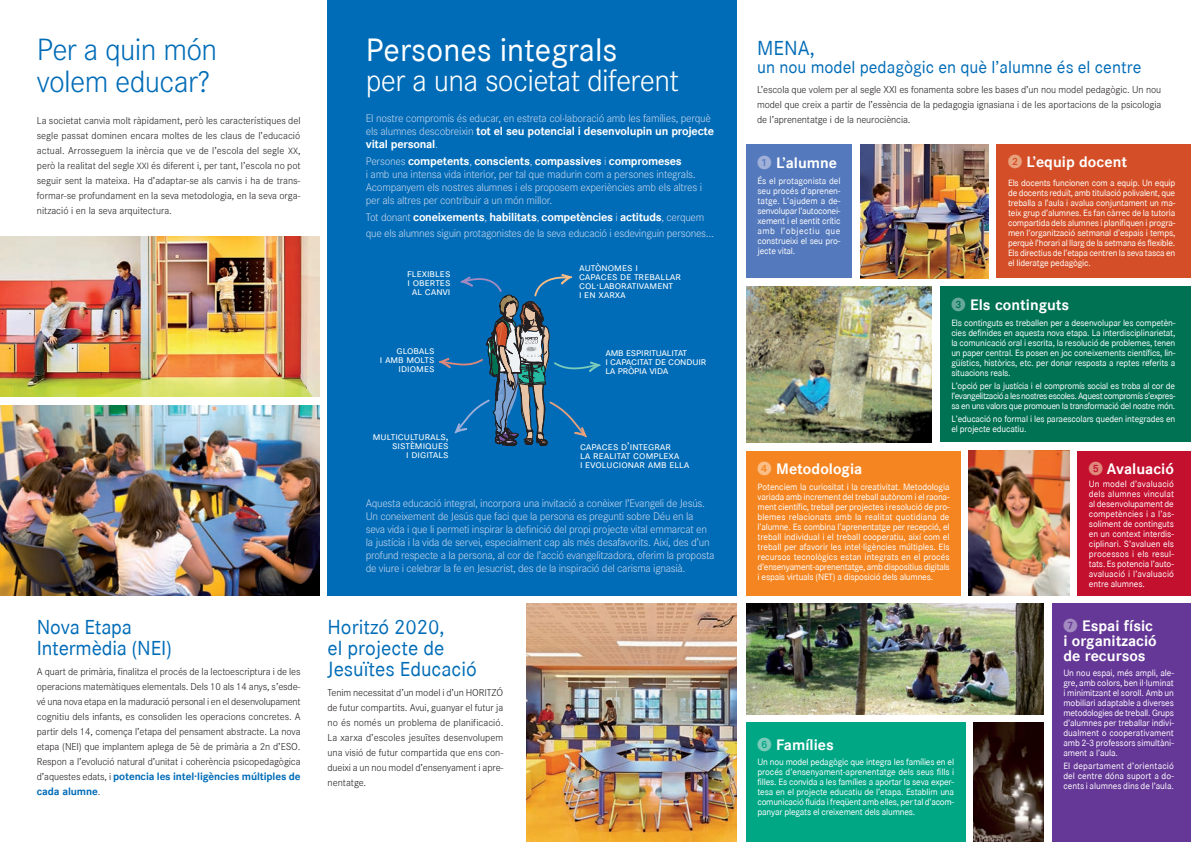
<style>
.page{position:relative;width:1191px;height:842px;background:#fff}
.page>*{position:absolute;margin:0;border:0;box-sizing:border-box;transform-origin:0 0}
.t1{font:300 32px/30px "Corporate S";letter-spacing:-.02em;color:#fff}
.t2{font:300 32px/32px "Corporate S";letter-spacing:-.02em;color:#006cb7}
.t3{font:20px/21px "Corporate SBQ";color:#006cb7}
.t4{font:17px "Corporate SBQ";color:#006cb7}
.t5{font:700 15px/15px "Corporate SBQ";color:#fff}
.t6{font:300 11.5px/13px "Corporate S";letter-spacing:-.025em;color:#c6d4ec}
.t7{font:10.8px/9px "Corporate S Expert BQ";letter-spacing:-.01em;color:#fff}
.t8{font:10.8px "Corporate S Expert BQ";letter-spacing:-.03em;color:#fff}
.t9{font:300 10.5px/15px "Corporate S";letter-spacing:-.01em;color:#231f20;text-align:justify}
.t10{font:9px/10px "Corporate SBQ";letter-spacing:-.02em;color:#fff;text-align:justify}
.s1{font-family:"Corporate S Light SC900";font-weight:400;font-size:9.4px}
.s2{font-family:"Corporate SBQ";font-weight:700;color:#006cb7}
.s3{font-family:"Corporate SBQ";font-weight:400}
.s4{font-family:"Corporate SBQ";font-weight:700;color:#fff}
.s5{font-family:"European Pi One";font-weight:400;font-size:14px;color:#a1b0d9}
.s6{font-family:"European Pi One";font-weight:400;font-size:14px;color:#e7a17d}
.s7{font-family:"European Pi One";font-weight:400;font-size:14px;color:#66a998}
.s8{font-family:"European Pi One";font-weight:400;font-size:14px;color:#fbbe86}
.s9{font-family:"European Pi One";font-weight:400;font-size:14px;color:#7bcbba}
.s10{font-family:"European Pi One";font-weight:400;font-size:14px;color:#df887c}
.s11{font-family:"European Pi One";font-weight:400;font-size:14px;color:#a38bc1}
</style>
<div class="page">
<div style="left:327px;top:0;width:410px;height:595px;background:#006cb7"></div>
<div style="left:746px;top:145px;width:106px;height:133px;background:#5479bd"></div>
<img style="left:860px;top:145px;width:128px;height:133px">
<img style="left:746px;top:286px;width:185px;height:156px">
<div style="left:996px;top:145px;width:195px;height:133px;background:#d44f27"></div>
<div style="left:746px;top:451px;width:215px;height:144px;background:#f58520"></div>
<div style="left:1077px;top:451px;width:114px;height:144px;background:#c3102f"></div>
<img style="left:969px;top:451px;width:100px;height:144px">
<img style="left:973px;top:723px;width:70px;height:119px">
<div style="left:746px;top:723px;width:219px;height:119px;background:#00a785"></div>
<div style="left:1052px;top:604px;width:139px;height:238px;background:#653796"></div>
<img style="left:0;top:405px;width:319px;height:190px">
<img style="left:0;top:237px;width:319px;height:160px">
<div style="left:940px;top:286px;width:251px;height:156px;background:#007254"></div>
<img style="left:526px;top:604px;width:211px;height:238px">
<img style="left:746px;top:604px;width:297px;height:110px">
<svg style="left:439px;top:274px;width:162px;height:172px"></svg>
<p class="t2" style="left:37px;top:32px;width:182px">Per a quin món volem educar?</p>
<p class="t9" style="left:37px;top:112px;width:265px">La societat canvia molt ràpidament, però les característiques del segle passat dominen encara moltes de les claus de l’educació actual. Arrosseguem la inèrcia que ve de l’escola del segle <span class="s1">XX</span>, però la realitat del segle <span class="s1">XXI</span> és diferent i, per tant, l’escola no pot seguir sent la mateixa. Ha d’adaptar-se als canvis i ha de trans&shy;formar-se profundament en la seva metodologia, en la seva orga&shy;nització i en la seva arquitectura.</p>
<p class="t3" style="left:37px;top:616px;width:137px">Nova Etapa<br>Intermèdia (NEI)</p>
<p class="t9" style="left:37px;top:664px;width:265px">A quart de primària, finalitza el procés de la lectoescriptura i de les operacions matemàtiques elementals. Dels 10 als 14 anys, s’esde&shy;vé una nova etapa en la maduració personal i en el desenvolupament cognitiu dels infants, es consoliden les operacions concretes. A partir dels 14, comença l’etapa del pensament abstracte. La nova etapa (NEI) que implantem aplega de 5è de primària a 2n d’ESO.<br>Respon a l’evolució natural d’unitat i coherència psicopedagògica d’aquestes edats, i <span class="s2">potencia les intel·ligències múltiples de cada alumne</span>.</p>
<p class="t1" style="left:366px;top:34px;width:315px"><span class="s3">Persones integrals<br></span>per a una societat diferent</p>
<p class="t6" style="left:366px;top:111px;width:350px">El nostre compromís és educar, en estreta col·laboració amb les famílies, perquè els alumnes descobreixin <span class="s4">tot el seu potencial i desenvolupin un projecte vital personal</span>.</p>
<p class="t6" style="left:366px;top:155px;width:338px">Persones <span class="s4">competents</span>, <span class="s4">conscients</span>, <span class="s4">compassives</span> i <span class="s4">compromeses<br></span>i amb una intensa vida interior, per tal que madurin com a persones integrals.<br>Acompanyem els nostres alumnes i els proposem experiències amb els altres i per als altres per contribuir a un món millor.</p>
<p class="t6" style="left:366px;top:209px;width:350px;line-height:16px">Tot donant <span class="s4">coneixements</span>, <span class="s4">habilitats</span>, <span class="s4">competències</span> i <span class="s4">actituds</span>, cerquem que els alumnes siguin protagonistes de la seva educació i esdevinguin persones...</p>
<p class="t7" style="left:407px;top:269px;width:45px;text-align:center">flexibles i obertes al canvi</p>
<p class="t7" style="left:396px;top:346px;width:40px">globals</p>
<p class="t7" style="left:380px;top:355px;width:56px">i amb molts</p>
<p class="t7" style="left:398px;top:364px;width:38px">idiomes</p>
<p class="t7" style="left:373px;top:432px;width:77px;text-align:right">multiculturals, sistèmiques<br>i digitals</p>
<p class="t7" style="left:579px;top:263px;width:104px">autònomes i<br>capaces de treballar col·laborativament<br>i en xarxa</p>
<p class="t8" style="left:605px;top:346px;width:83px">amb espiritualitat</p>
<p class="t7" style="left:605px;top:357px;width:102px">i capacitat de conduir</p>
<p class="t8" style="left:605px;top:364px;width:65px">la pròpia vida</p>
<p class="t7" style="left:580px;top:442px;width:101px">capaces d’integrar la realitat complexa</p>
<p class="t7" style="left:580px;top:460px;width:111px">i evolucionar amb ella</p>
<p class="t6" style="left:366px;top:496px;width:350px">Aquesta educació integral, incorpora una invitació a conèixer l’Evangeli de Jesús.<br>Un coneixement de Jesús que faci que la persona es pregunti sobre Déu en la seva vida i que li permeti inspirar la definició del propi projecte vital emmarcat en la justícia i la vida de servei, especialment cap als més desafavorits. Així, des d’un profund respecte a la persona, al cor de l’acció evangelitzadora, oferim la proposta de viure i celebrar la fe en Jesucrist, des de la inspiració del carisma ignasià.</p>
<p class="t3" style="left:327px;top:616px;width:151px">Horitzó 2020,<br>el projecte de<br>Jesuïtes Educació</p>
<p class="t9" style="left:327px;top:685px;width:177px">Tenim necessitat d’un model i d’un HORITZÓ de futur compartits. Avui, guanyar el futur ja no és només un problema de planificació.<br>La xarxa d’escoles jesuïtes desenvolupem una visió de futur compartida que ens con&shy;dueixi a un nou model d’ensenyament i apre&shy;nentatge.</p>
<p class="t3" style="left:757px;top:37px;width:59px">MENA,</p>
<p class="t4" style="left:757px;top:57px;width:386px">un nou model pedagògic en què l’alumne és el centre</p>
<p class="t9" style="left:757px;top:82px;width:405px">L’escola que volem per al segle XXI es fonamenta sobre les bases d’un nou model pedagògic. Un nou model que creix a partir de l’essència de la pedagogia ignasiana i de les aportacions de la psicologia de l’aprenentatge i de la neurociència.</p>
<p class="t5" style="left:757px;top:156px;width:81px"><span class="s5">1</span> L’alumne</p>
<p class="t10" style="left:757px;top:176px;width:84px">És el protagonista del seu procés d’aprenen&shy;tatge. L’ajudem a de&shy;senvolupar l’autoconei&shy;xement i el sentit crític amb l’objectiu que construeixi el seu pro&shy;jecte vital.</p>
<p class="t5" style="left:1008px;top:155px;width:120px"><span class="s6">2</span> L’equip docent</p>
<p class="t10" style="left:1008px;top:178px;width:169px">Els docents funcionen com a equip. Un equip de docents reduït, amb titulació polivalent, que treballa a l’aula i avalua conjuntament un ma&shy;teix grup d’alumnes. Es fan càrrec de la tutoria compartida dels alumnes i planifiquen i progra&shy;men l’organització setmanal d’espais i temps, perquè l’horari al llarg de la setmana és flexible.<br>Els directius de l’etapa centren la seva tasca en el lideratge pedagògic.</p>
<p class="t5" style="left:951px;top:298px;width:119px"><span class="s7">3</span> Els continguts</p>
<p class="t10" style="left:951px;top:318px;width:225px">Els continguts es treballen per a desenvolupar les competèn&shy;cies definides en aquesta nova etapa. La interdisciplinarietat, la comunicació oral i escrita, la resolució de problemes, tenen un paper central. Es posen en joc coneixements científics, lin&shy;güístics, històrics, etc. per donar resposta a reptes referits a situacions reals.</p>
<p class="t10" style="left:951px;top:381px;width:225px">L’opció per la justícia i el compromís social es troba al cor de l’evangelització a les nostres escoles. Aquest compromís s’expres&shy;sa en uns valors que promouen la transformació del nostre món.</p>
<p class="t10" style="left:951px;top:413px;width:225px">L’educació no formal i les paraescolars queden integrades en el projecte educatiu.</p>
<p class="t5" style="left:757px;top:462px;width:106px"><span class="s8">4</span> Metodologia</p>
<p class="t10" style="left:757px;top:482px;width:194px">Potenciem la curiositat i la creativitat. Metodologia variada amb increment del treball autònom i el raona&shy;ment científic, treball per projectes i resolució de pro&shy;blemes relacionats amb la realitat quotidiana de l’alumne. Es combina l’aprenentatge per recepció, el treball individual i el treball cooperatiu, així com el treball per afavorir les intel·ligències múltiples. Els recursos tecnològics estan integrats en el procés d’ensenyament-aprenentatge, amb dispositius digitals i espais virtuals (NET) a disposició dels alumnes.</p>
<p class="t5" style="left:757px;top:737px;width:78px"><span class="s9">6</span> Famílies</p>
<p class="t10" style="left:757px;top:757px;width:198px">Un nou model pedagògic que integra les famílies en el procés d’ensenyament-aprenentatge dels seus fills i filles. Es convida a les famílies a aportar la seva exper&shy;tesa en el projecte educatiu de l’etapa. Establim una comunicació fluida i freqüent amb elles, per tal d’acom&shy;panyar plegats el creixement dels alumnes.</p>
<p class="t5" style="left:1089px;top:462px;width:87px"><span class="s10">5</span> Avaluació</p>
<p class="t10" style="left:1089px;top:479px;width:87px">Un model d’avaluació dels alumnes vinculat al desenvolupament de competències i a l’as&shy;soliment de continguts en un context interdis&shy;ciplinari. S’avaluen els processos i els resul&shy;tats. Es potencia l’auto&shy;avaluació i l’avaluació entre alumnes.</p>
<p class="t5" style="left:1063px;top:618px;width:95px"><span class="s11">7</span> Espai físic i organització de recursos</p>
<p class="t10" style="left:1063px;top:668px;width:112px">Un nou espai, més ampli, ale&shy;gre, amb colors, ben il·luminat i minimitzant el soroll. Amb un mobiliari adaptable a diverses metodologies de treball. Grups d’alumnes per treballar indivi&shy;dualment o cooperativament amb 2-3 professors simultàni&shy;ament a l’aula.</p>
<p class="t10" style="left:1063px;top:761px;width:112px">El departament d’orientació del centre dóna suport a do&shy;cents i alumnes dins de l’aula.</p>
</div>
